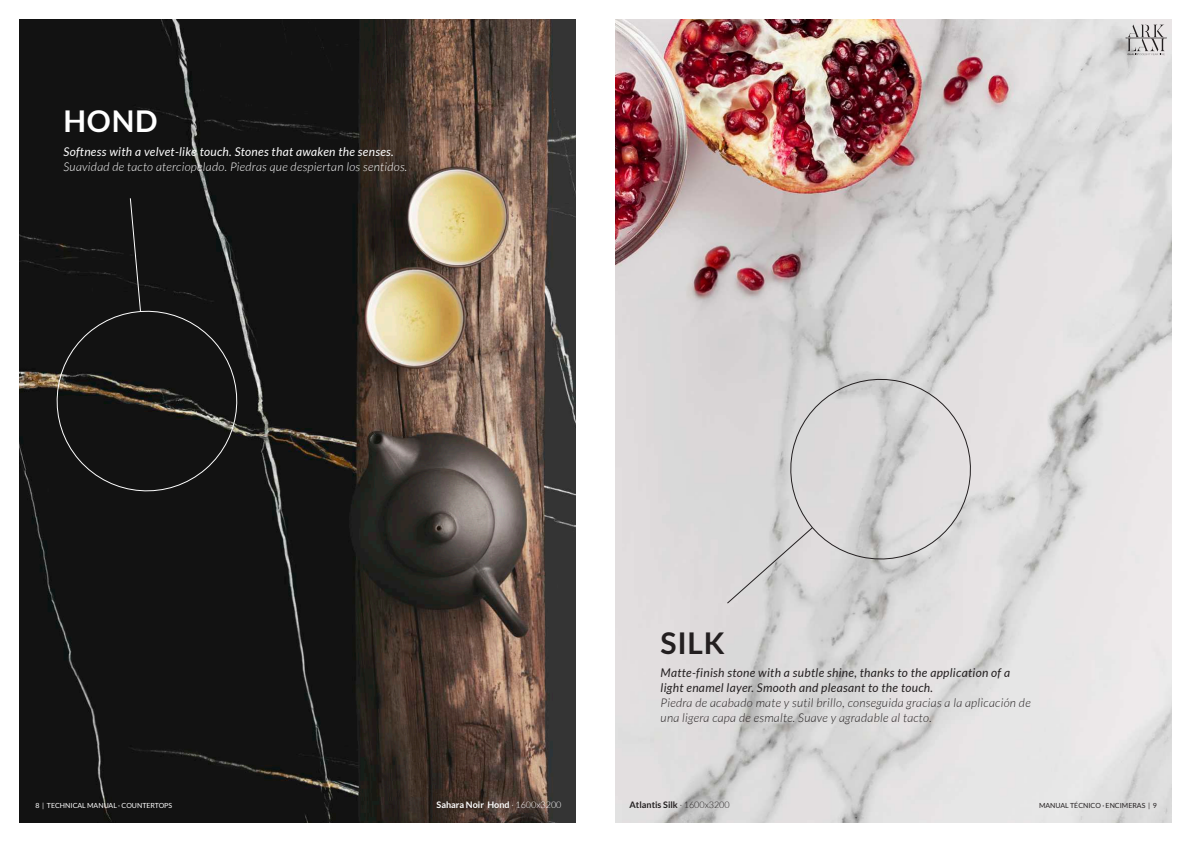
<style>
.page{position:relative;width:1191px;height:842px;background:#fff}
.page>*{position:absolute;margin:0;border:0;box-sizing:border-box;transform-origin:0 0}
.t1{font:700 30px "Lato";color:#231f20}
.t2{font:700 30px "Lato";color:#fff}
.t3{font:italic 300 12px/15px "Lato";letter-spacing:.025em;color:#231f20}
.t4{font:italic 12px/15px "Lato";letter-spacing:.025em;color:#231f20}
.t5{font:italic 300 12px "Lato";letter-spacing:.025em;color:#fff}
.t6{font:italic 12px "Lato";letter-spacing:.025em;color:#fff}
.t7{font:700 9px "Lato";color:#fff}
.t8{font:700 9px "Lato";color:#231f20}
.t9{font:7px "Lato";color:#fff}
.t10{font:7px "Lato";color:#231f20}
.s1{font-weight:300}
</style>
<div class="page">
<img style="left:615px;top:20px;width:556px;height:802px">
<svg style="left:1125px;top:25px;width:41px;height:30px"></svg>
<svg style="left:726px;top:370px;width:254px;height:234px;background:#d5d4d4"></svg>
<img style="left:20px;top:20px;width:555px;height:802px">
<svg style="left:47px;top:197px;width:200px;height:304px;background:#191918"></svg>
<h1 class="t2" style="left:64px;top:105px;width:96px">HOND</h1>
<p class="t6" style="left:64px;top:147px;width:332px">Softness with a velvet-like touch. Stones that awaken the senses.</p>
<p class="t5" style="left:64px;top:160px;width:345px">Suavidad de tacto aterciopelado. Piedras que despiertan los sentidos.</p>
<p class="t9" style="left:35px;top:802px;width:138px">8 | TECHNICAL MANUAL · COUNTERTOPS</p>
<p class="t7" style="left:436px;top:800px;width:126px">Sahara Noir Hond <span class="s1">· 1600x3200</span></p>
<h1 class="t1" style="left:660px;top:627px;width:66px">SILK</h1>
<p class="t4" style="left:660px;top:666px;width:351px">Matte-finish stone with a subtle shine, thanks to the application of a light enamel layer. Smooth and pleasant to the touch.</p>
<p class="t3" style="left:660px;top:696px;width:371px">Piedra de acabado mate y sutil brillo, conseguida gracias a la aplicación de una ligera capa de esmalte. Suave y agradable al tacto.</p>
<p class="t8" style="left:629px;top:800px;width:102px">Atlantis Silk <span class="s1">· 1600x3200</span></p>
<p class="t10" style="left:1039px;top:802px;width:119px">MANUAL TÉCNICO · ENCIMERAS | 9</p>
</div>
